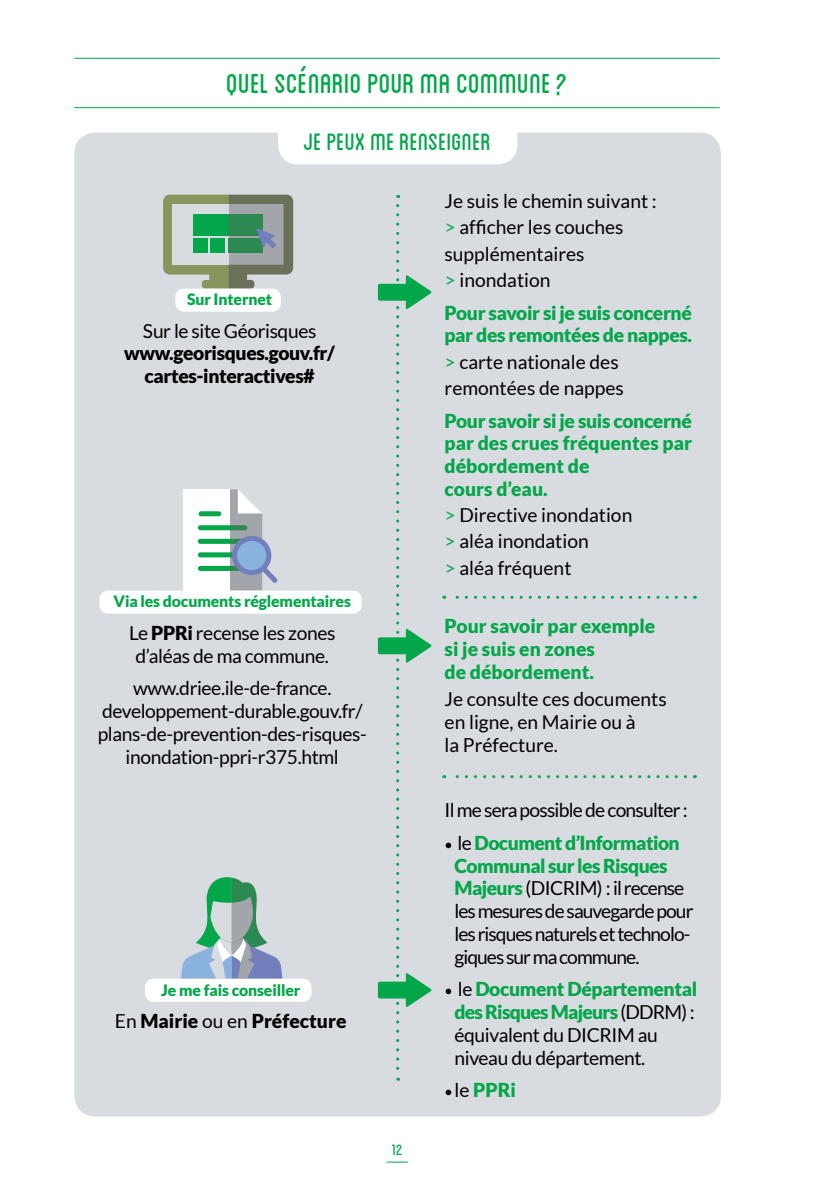
<style>
.page{position:relative;width:819px;height:1191px;background:#fff}
.page>*{position:absolute;margin:0;border:0;box-sizing:border-box;transform-origin:0 0}
.t1{font:38.5px "Blanch Caps";color:#04a64a}
.t2{font:33.25px "Blanch Caps";color:#04a64a}
.t3{font:21px "Blanch Caps";color:#04a64a}
.t4{font:19.25px/22.8px "Lato";letter-spacing:-.02em;color:#000;text-align:center}
.t5{font:19.25px/26.2px "Lato";color:#000}
.t6{font:19.25px/22.8px "Lato";letter-spacing:-.05em;color:#000}
.t7{font:900 19.25px/22.8px "Lato";color:#04a64a}
.t8{font:900 19.25px/22.8px "Lato";letter-spacing:-.02em;color:#04a64a}
.t9{font:900 19.25px/22.8px "Lato";letter-spacing:-.02em;color:#000;text-align:center}
.t10{font:19.25px "Lato";letter-spacing:-.04em;color:#000}
.t11{font:900 19.25px "Lato";color:#000}
.t12{font:900 15.75px "Lato";letter-spacing:-.01em;color:#04a64a}
.s1{font-weight:900}
.s2{font-weight:400}
.s3{color:#04a64a}
.s4{font-family:"Minion Pro";font-size:21px}
.s5{font-weight:900;color:#04a64a}
.s6{font-family:"Minion Pro";font-weight:400;font-size:21px;color:#000}
.s7{font-weight:400;color:#000}
</style>
<div class="page">
<svg style="left:386px;top:1161px;width:22px;height:1px"></svg>
<div style="left:74px;top:132px;width:647px;height:984px;background:#d8dce1;border-radius:21px"></div>
<div style="left:278px;top:81px;width:239px;height:83px;background:#fff;border-radius:20px"></div>
<svg style="left:163px;top:195px;width:130px;height:94px"></svg>
<div style="left:175px;top:289px;width:106px;height:23px;background:#fff;border-radius:9px"></div>
<svg style="left:181px;top:877px;width:101px;height:101px"></svg>
<div style="left:145px;top:978px;width:166px;height:23px;background:#fff;border-radius:9px"></div>
<div style="left:184px;top:489px;width:46px;height:101px;background:#fff"></div>
<svg style="left:198px;top:489px;width:79px;height:101px"></svg>
<div style="left:99px;top:590px;width:262px;height:23px;background:#fff;border-radius:9px"></div>
<hr style="left:74px;top:58px;width:645px;height:1px;background:#04a64a">
<hr style="left:74px;top:107px;width:645px;height:1px;background:#04a64a">
<svg style="left:396px;top:205px;width:3px;height:875px"></svg>
<svg style="left:444px;top:596px;width:241px;height:3px"></svg>
<svg style="left:444px;top:775px;width:241px;height:3px"></svg>
<div style="left:378px;top:284px;width:35px;height:17px;background:#04a64a;border-radius:2px"></div>
<svg style="left:406px;top:275px;width:26px;height:35px"></svg>
<div style="left:378px;top:981px;width:35px;height:17px;background:#04a64a;border-radius:2px"></div>
<svg style="left:406px;top:973px;width:26px;height:34px"></svg>
<div style="left:378px;top:637px;width:35px;height:17px;background:#04a64a;border-radius:2px"></div>
<svg style="left:406px;top:628px;width:26px;height:35px"></svg>
<h1 class="t1" style="left:226px;top:66px;width:343px">QUEL SCÉNARIO POUR MA COMMUNE?</h1>
<h2 class="t2" style="left:303px;top:127px;width:189px">JE PEUX ME RENSEIGNER</h2>
<p class="t12" style="left:187px;top:290px;width:87px">Sur Internet</p>
<p class="t4" style="left:143px;top:319px;width:175px">Sur le site Géorisques</p>
<p class="t9" style="left:124px;top:341px;width:212px">www.georisques.gouv.fr/ cartes-interactives#</p>
<p class="t12" style="left:113px;top:592px;width:239px">Via les documents réglementaires</p>
<p class="t4" style="left:129px;top:621px;width:208px">Le <span class="s1">PPRi</span> recense les zones d’aléas de ma commune.</p>
<p class="t4" style="left:98px;top:677px;width:269px">www.driee.ile-de-france. developpement-durable.gouv.fr/ plans-de-prevention-des-risques&shy;inondation-ppri-r375.html</p>
<p class="t12" style="left:161px;top:980px;width:141px">Je me fais conseiller</p>
<p class="t11" style="left:115px;top:1010px;width:233px"><span class="s2">En</span> Mairie <span class="s2">ou en</span> Préfecture</p>
<p class="t3" style="left:391px;top:1140px;width:13px">12</p>
<p class="t5" style="left:444px;top:188px;width:214px">Je suis le chemin suivant : <span class="s3">&gt;</span> afficher les couches supplémentaires<br><span class="s3">&gt;</span> inondation</p>
<p class="t8" style="left:444px;top:301px;width:249px">Pour savoir si je suis concerné par des remontées de nappes.</p>
<p class="t5" style="left:444px;top:348px;width:181px"><span class="s3">&gt;</span> carte nationale des remontées de nappes</p>
<p class="t7" style="left:444px;top:409px;width:249px">Pour savoir si je suis concerné par des crues fréquentes par débordement de<br>cours d’eau.</p>
<p class="t5" style="left:444px;top:502px;width:189px"><span class="s3">&gt;</span> Directive inondation <span class="s3">&gt;</span> aléa inondation<br><span class="s3">&gt;</span> aléa fréquent</p>
<p class="t7" style="left:444px;top:614px;width:212px">Pour savoir par exemple si je suis en zones<br>de débordement.</p>
<p class="t5" style="left:444px;top:688px;width:224px;line-height:22.8px">Je consulte ces documents en ligne, en Mairie ou à<br>la Préfecture.</p>
<p class="t10" style="left:444px;top:799px;width:245px">Il me sera possible de consulter :</p>
<p class="t6" style="left:454px;top:831px;width:240px;text-indent:-10px"><span class="s4">•</span> le <span class="s5">Document d’Information<br>Communal sur les Risques<br>Majeurs</span> (DICRIM) : il recense les mesures de sauvegarde pour les risques naturels et technolo&shy;giques sur ma commune.</p>
<p class="t4" style="left:454px;top:977px;width:244px;text-align:left;text-indent:-10px"><span class="s4">•</span> le <span class="s5">Document Départemental des Risques Majeurs</span> (DDRM) : équivalent du DICRIM au niveau du département.</p>
<p class="t7" style="left:444px;top:1078px;width:73px"><span class="s6">•</span><span class="s7">le</span> PPRi</p>
</div>
